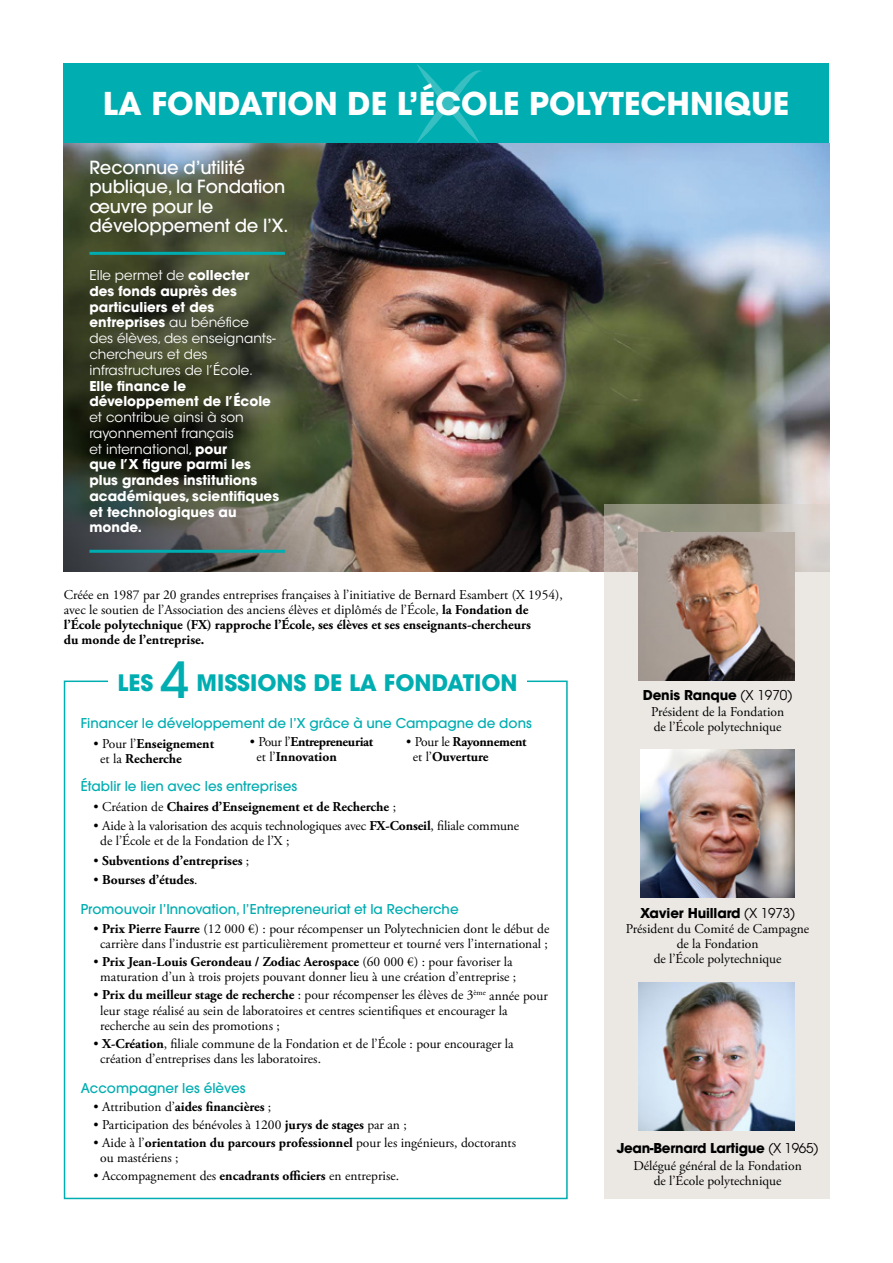
<style>
.page{position:relative;width:893px;height:1263px;background:#fff}
.page>*{position:absolute;margin:0;border:0;box-sizing:border-box;transform-origin:0 0}
.t1{font:700 31.2px "Avant Garde LT";color:#fff}
.t2{font:700 22.5px "ITC Avant Garde Std";color:#00adb1}
.t3{font:500 18px/19.5px "Avant Garde";letter-spacing:-.01em;color:#fff}
.t4{font:13.5px/15px "Adobe Garamond Pro";color:#000}
.t5{font:700 13.5px/15.8px "ITC Avant Garde Std";color:#fff}
.t6{font:500 13.5px "Avant Garde";color:#00adb1}
.t7{font:700 13.5px/15px "Adobe Garamond Pro";color:#000}
.t8{font:13.5px/15.8px "ITC Avant Garde Std";color:#fff}
.t9{font:700 13.5px "ITC Avant Garde Std";letter-spacing:-.01em;color:#000}
.t10{font:700 13.5px/15px "Adobe Garamond Pro";letter-spacing:-.025em;color:#000}
.t11{font:700 13.5px/15px "Adobe Garamond Pro";letter-spacing:-.02em;color:#000}
.s1{font-weight:700}
.s2{font-weight:400}
.s3{font-weight:500;font-size:49.5px}
.s4{font-family:"Avant Garde";font-weight:400}
</style>
<div class="page">
<img style="left:64px;top:143px;width:765px;height:429px">
<svg style="left:604px;top:505px;width:225px;height:694px;fill:#ebe8e4"></svg>
<img style="left:639px;top:983px;width:155px;height:148px">
<img style="left:638px;top:533px;width:156px;height:147px">
<img style="left:640px;top:749px;width:154px;height:148px">
<hr style="left:89px;top:252px;width:196px;height:3px;background:#00adb1">
<hr style="left:89px;top:550px;width:196px;height:3px;background:#00adb1">
<div style="left:64px;top:64px;width:765px;height:79px;background:#00adb1"></div>
<svg style="left:417px;top:64px;width:65px;height:79px"></svg>
<h1 class="t1" style="left:103px;top:83px;width:688px">LA FONDATION DE L’ÉCOLE POLYTECHNIQUE</h1>
<h3 class="t3" style="left:89px;top:158px;width:200px">Reconnue d’utilité publique, la Fondation œuvre pour le développement de l’X.</h3>
<p class="t8" style="left:89px;top:268px;width:188px">Elle permet de <span class="s1">collecter des fonds auprès des particuliers et des entreprises</span> au bénéfice des élèves, des enseignants&shy;chercheurs et des infrastructures de l’École.</p>
<p class="t5" style="left:89px;top:378px;width:183px">Elle finance le développement de l’École</p>
<p class="t5" style="left:89px;top:409px;width:191px"><span class="s2">et contribue ainsi à son rayonnement français<br>et international,</span> pour<br>que l’X figure parmi les plus grandes institutions académiques, scientifiques et technologiques au monde.</p>
<p class="t4" style="left:64px;top:588px;width:501px">Créée en 1987 par 20 grandes entreprises françaises à l’initiative de Bernard Esambert (X 1954), avec le soutien de l’Association des anciens élèves et diplômés de l’École, <span class="s1">la Fondation de l’École polytechnique (FX) rapproche l’École, ses élèves et ses enseignants-chercheurs<br>du monde de l’entreprise.</span></p>
<h2 class="t2" style="left:118px;top:668px;width:401px">LES <span class="s3">4</span> MISSIONS DE LA FONDATION</h2>
<p class="t6" style="left:81px;top:715px;width:453px">Financer le développement de l’X grâce à une Campagne de dons</p>
<p class="t7" style="left:100px;top:736px;width:115px;text-indent:-7px"><span class="s2">• Pour l’</span>Enseignement <span class="s2">et la</span> Recherche</p>
<p class="t10" style="left:257px;top:734px;width:118px;text-indent:-7px"><span class="s2">• Pour l’</span>Entrepreneuriat <span class="s2">et l’</span>Innovation</p>
<p class="t11" style="left:413px;top:734px;width:115px;text-indent:-7px"><span class="s2">• Pour le</span> Rayonnement <span class="s2">et l’</span>Ouverture</p>
<p class="t6" style="left:81px;top:778px;width:218px">Établir le lien avec les entreprises</p>
<p class="t7" style="left:94px;top:799px;width:304px"><span class="s2">• Création de</span> Chaires d’Enseignement et de Recherche <span class="s2">;</span></p>
<p class="t4" style="left:100px;top:819px;width:420px;text-indent:-7px">• Aide à la valorisation des acquis technologiques avec <span class="s1">FX-Conseil</span>, filiale commune de l’École et de la Fondation de l’X ;</p>
<p class="t7" style="left:94px;top:853px;width:157px"><span class="s2">•</span> Subventions d’entreprises <span class="s2">;</span></p>
<p class="t7" style="left:94px;top:873px;width:106px"><span class="s2">•</span> Bourses d’études<span class="s2">.</span></p>
<p class="t6" style="left:81px;top:901px;width:379px">Promouvoir l’Innovation, l’Entrepreneuriat et la Recherche</p>
<p class="t4" style="left:94px;top:922px;width:457px;text-align:center">• <span class="s1">Prix Pierre Faurre</span> (12 000 €) : pour récompenser un Polytechnicien dont le début de carrière dans l’industrie est particulièrement prometteur et tourné vers l’international ;</p>
<p class="t4" style="left:94px;top:955px;width:424px;text-align:center">• <span class="s1">Prix Jean-Louis Gerondeau / Zodiac Aerospace</span> (60 000 €) : pour favoriser la maturation d’un à trois projets pouvant donner lieu à une création d’entreprise ;</p>
<p class="t4" style="left:100px;top:988px;width:449px;text-indent:-7px">• <span class="s1">Prix du meilleur stage de recherche</span> : pour récompenser les élèves de 3<sup>ème</sup> année pour leur stage réalisé au sein de laboratoires et centres scientifiques et encourager la recherche au sein des promotions ;</p>
<p class="t4" style="left:100px;top:1036px;width:415px;text-indent:-7px">• <span class="s1">X-Création</span>, filiale commune de la Fondation et de l’École : pour encourager la création d’entreprises dans les laboratoires.</p>
<p class="t6" style="left:81px;top:1079px;width:166px">Accompagner les élèves</p>
<p class="t7" style="left:94px;top:1099px;width:179px"><span class="s2">• Attribution d’</span>aides financières <span class="s2">;</span></p>
<p class="t4" style="left:94px;top:1117px;width:315px">• Participation des bénévoles à 1200 <span class="s1">jurys de stages</span> par an ;</p>
<p class="t4" style="left:100px;top:1135px;width:417px;text-indent:-7px">• Aide à l’<span class="s1">orientation du parcours professionnel</span> pour les ingénieurs, doctorants ou mastériens ;</p>
<p class="t4" style="left:94px;top:1168px;width:307px">• Accompagnement des <span class="s1">encadrants officiers</span> en entreprise.</p>
<p class="t9" style="left:643px;top:686px;width:151px">Denis Ranque <span class="s4">(X 1970)</span></p>
<p class="t4" style="left:651px;top:705px;width:135px">Président de la Fondation de l’École polytechnique</p>
<p class="t9" style="left:640px;top:905px;width:156px">Xavier Huillard <span class="s4">(X 1973)</span></p>
<p class="t4" style="left:626px;top:922px;width:185px;text-align:center">Président du Comité de Campagne de la Fondation<br>de l’École polytechnique</p>
<p class="t9" style="left:617px;top:1139px;width:203px">Jean-Bernard Lartigue <span class="s4">(X 1965)</span></p>
<p class="t4" style="left:633px;top:1158px;width:170px;text-align:center">Délégué général de la Fondation de l’École polytechnique</p>
</div>
